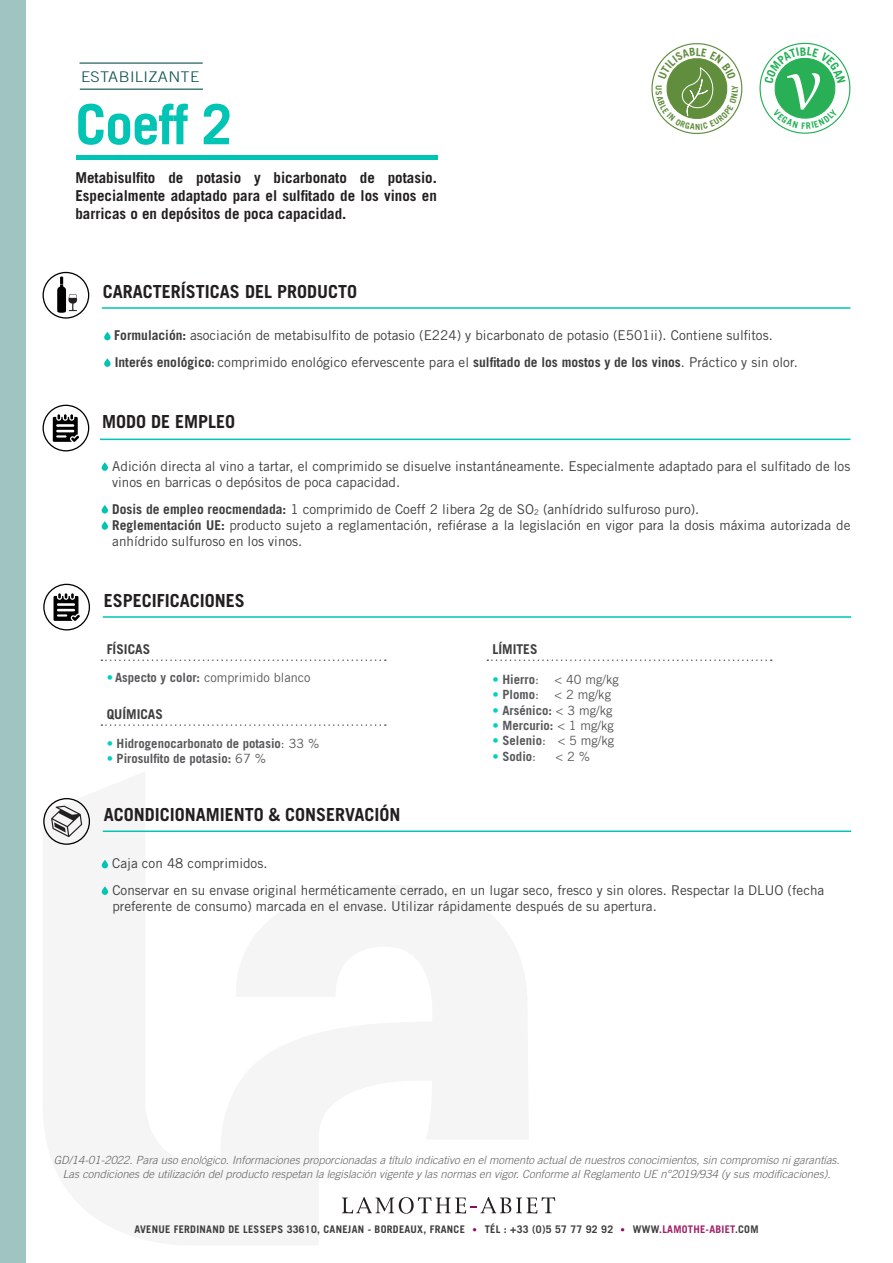
<style>
.page{position:relative;width:893px;height:1263px;background:#fff}
.page>*{position:absolute;margin:0;border:0;box-sizing:border-box;transform-origin:0 0}
.t1{font:700 55.5px "Trade Gothic LT Std";letter-spacing:-.02em;color:#00c4b4}
.t2{font:700 18px "Trade Gothic LT Std";color:#231f20}
.t3{font:700 15px/18px "Trade Gothic LT Std";color:#231f20;text-align:justify}
.t4{font:300 14.7px "Trade Gothic LT Std";letter-spacing:.02em;color:#0c504c;scale:1.12 1}
.t5{font:13.5px/16.2px "Trade Gothic LT Std";color:#3e3e3f}
.t6{font:700 13.5px "Trade Gothic LT Std";color:#3e3e3f}
.t7{font:700 12.75px "Trade Gothic LT Std";color:#57585a}
.t8{font:12.75px "Trade Gothic LT Std";color:#57585a}
.t9{font:italic 300 11.25px/13.5px "Trade Gothic LT Std";color:#636366;text-align:center}
.t10{font:700 10.5px "Trade Gothic LT Std";letter-spacing:.025em;color:#3e3e3f}
.s1{font-weight:700}
.s2{font-family:"Trade Gothic LT Std Bd Cn 20"}
.s3{font-weight:700;color:#00d1c3}
.s4{color:#00d1c3}
.s5{font-weight:400}
.s6{font-family:"Trade Gothic LT Std Cn 18";font-weight:400;font-size:9px;color:#97015e}
.s7{color:#a02169}
</style>
<div class="page">
<div style="left:0;top:0;width:26px;height:1263px;background:#9fc4c2"></div>
<svg style="left:104px;top:332px;width:7px;height:8px"></svg>
<svg style="left:104px;top:358px;width:7px;height:9px"></svg>
<svg style="left:43px;top:272px;width:46px;height:47px"></svg>
<hr style="left:102px;top:307px;width:748px;height:2px;background:#00c4b4">
<svg style="left:102px;top:462px;width:6px;height:9px"></svg>
<svg style="left:102px;top:505px;width:6px;height:8px"></svg>
<svg style="left:102px;top:521px;width:6px;height:9px"></svg>
<svg style="left:43px;top:405px;width:46px;height:46px"></svg>
<hr style="left:100px;top:439px;width:750px;height:1px;background:#00c4b4">
<hr style="left:76px;top:156px;width:362px;height:4px;background:#00c4b4">
<svg style="left:43px;top:584px;width:47px;height:46px"></svg>
<hr style="left:103px;top:616px;width:748px;height:2px;background:#00c4b4">
<svg style="left:101px;top:659px;width:285px;height:2px"></svg>
<svg style="left:487px;top:659px;width:285px;height:2px"></svg>
<svg style="left:101px;top:724px;width:285px;height:2px"></svg>
<div style="left:102px;top:860px;width:6px;height:8px;background:#00c4b4;border-radius:3px"></div>
<svg style="left:102px;top:886px;width:6px;height:9px"></svg>
<svg style="left:43px;top:798px;width:47px;height:47px"></svg>
<hr style="left:103px;top:830px;width:748px;height:2px;background:#00c4b4">
<svg style="left:342px;top:1197px;width:213px;height:17px"></svg>
<hr style="left:80px;top:63px;width:123px;height:1px;background:#0c504c">
<hr style="left:80px;top:89px;width:123px;height:1px;background:#0c504c">
<svg style="left:759px;top:42px;width:91px;height:92px"></svg>
<svg style="left:651px;top:43px;width:92px;height:91px"></svg>
<p class="t4" style="left:81px;top:68px;width:107px">ESTABILIZANTE</p>
<p class="t1" style="left:75px;top:90px;width:158px">Coeff 2</p>
<p class="t3" style="left:75px;top:168px;width:363px">Metabisulfito de potasio y bicarbonato de potasio.<br>Especialmente adaptado para el sulfitado de los vinos en barricas o en depósitos de poca capacidad.</p>
<p class="t2" style="left:103px;top:280px;width:256px">CARACTERÍSTICAS DEL PRODUCTO</p>
<p class="t5" style="left:114px;top:327px;width:660px"><span class="s1">Formulación:</span> asociación de metabisulfito de potasio (E224) y bicarbonato de potasio (E501ii). Contiene sulfitos.</p>
<p class="t5" style="left:115px;top:354px;width:685px"><span class="s1">Interés enológico</span><span class="s2">:</span> comprimido enológico efervescente para el <span class="s1">sulfitado de los mostos y de los vinos</span>. Práctico y sin olor.</p>
<p class="t2" style="left:102px;top:411px;width:135px">MODO DE EMPLEO</p>
<p class="t5" style="left:112px;top:458px;width:740px">Adición directa al vino a tartar, el comprimido se disuelve instantáneamente. Especialmente adaptado para el sulfitado de los vinos en barricas o depósitos de poca capacidad.</p>
<p class="t5" style="left:112px;top:500px;width:589px"><span class="s1">Dosis de empleo reocmendada:</span> 1 comprimido de Coeff 2 libera 2g de SO<sub>2</sub> (anhídrido sulfuroso puro).</p>
<p class="t5" style="left:112px;top:517px;width:740px"><span class="s1">Reglementación UE:</span> producto sujeto a reglamentación, refiérase a la legislación en vigor para la dosis máxima autorizada de anhídrido sulfuroso en los vinos.</p>
<p class="t2" style="left:104px;top:590px;width:143px">ESPECIFICACIONES</p>
<p class="t6" style="left:107px;top:641px;width:45px">FÍSICAS</p>
<p class="t8" style="left:107px;top:670px;width:206px"><span class="s3">•</span> <span class="s1">Aspecto y color:</span> comprimido blanco</p>
<p class="t6" style="left:107px;top:706px;width:58px">QUÍMICAS</p>
<p class="t7" style="left:107px;top:735px;width:214px"><span class="s4">•</span> Hidrogenocarbonato de potasio<span class="s5">: 33 %</span></p>
<p class="t7" style="left:107px;top:750px;width:161px"><span class="s4">•</span> Pirosulfito de potasio: <span class="s5">67 %</span></p>
<p class="t2" style="left:104px;top:804px;width:298px">ACONDICIONAMIENTO &amp; CONSERVACIÓN</p>
<p class="t6" style="left:493px;top:641px;width:47px">LÍMITES</p>
<p class="t8" style="left:493px;top:672px;width:128px"><span class="s3">•</span> <span class="s1">Hierro</span>: &lt; 40 mg/kg</p>
<p class="t8" style="left:493px;top:687px;width:120px"><span class="s3">•</span> <span class="s1">Plomo</span>: &lt; 2 mg/kg</p>
<p class="t7" style="left:493px;top:702px;width:121px"><span class="s4">•</span> Arsénico: <span class="s5">&lt; 3 mg/kg</span></p>
<p class="t7" style="left:493px;top:717px;width:123px"><span class="s4">•</span> Mercurio: <span class="s5">&lt; 1 mg/kg</span></p>
<p class="t8" style="left:493px;top:733px;width:123px"><span class="s3">•</span> <span class="s1">Selenio</span>: &lt; 5 mg/kg</p>
<p class="t7" style="left:493px;top:748px;width:45px"><span class="s4">•</span> Sodio<span class="s5">:</span></p>
<p class="t8" style="left:556px;top:748px;width:36px">&lt; 2 %</p>
<p class="t5" style="left:112px;top:855px;width:157px">Caja con 48 comprimidos.</p>
<p class="t5" style="left:112px;top:882px;width:713px">Conservar en su envase original herméticamente cerrado, en un lugar seco, fresco y sin olores. Respectar la DLUO (fecha</p>
<p class="t5" style="left:112px;top:898px;width:546px">preferente de consumo) marcada en el envase. Utilizar rápidamente después de su apertura.</p>
<p class="t9" style="left:54px;top:1154px;width:787px">GD/14-01-2022. Para uso enológico. Informaciones proporcionadas a título indicativo en el momento actual de nuestros conocimientos, sin compromiso ni garantías.<br>Las condiciones de utilización del producto respetan la legislación vigente y las normas en vigor. Conforme al Reglamento UE n°2019/934 (y sus modificaciones).</p>
<p class="t10" style="left:134px;top:1223px;width:626px">AVENUE FERDINAND DE LESSEPS 33610, CANEJAN - BORDEAUX, FRANCE <span class="s6">•</span> TÉL : +33 (0)5 57 77 92 92 <span class="s6">•</span> WWW<span class="s7">.LAMOTHE-ABIET</span>.COM</p>
</div>
